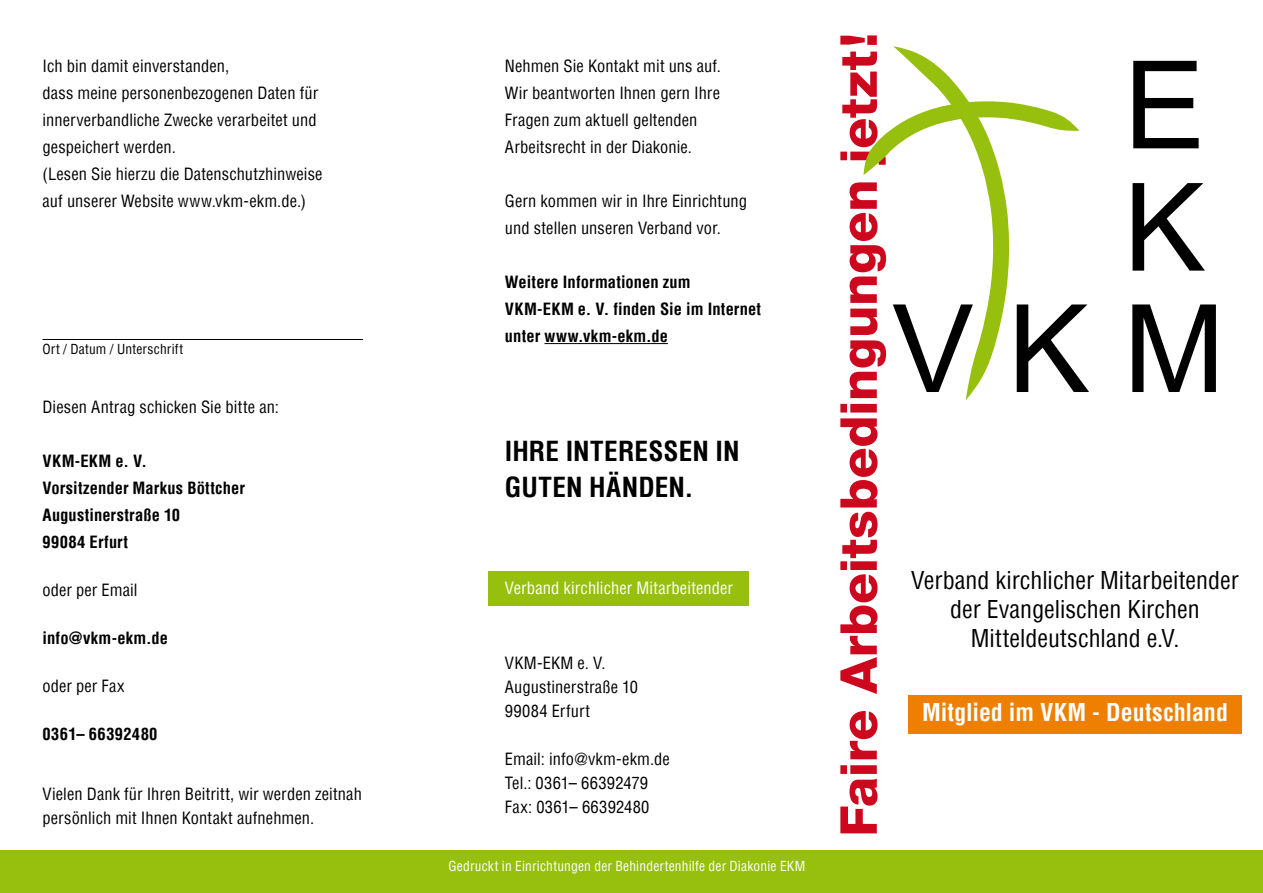
<style>
.page{position:relative;width:1263px;height:893px;background:#fff}
.page>*{position:absolute;margin:0;border:0;box-sizing:border-box;transform-origin:0 0}
.t1{font:800 51px "Helvetica Neue";letter-spacing:-.005em;color:#cd071e}
.t2{font:700 condensed 27px/36px "Helvetica";letter-spacing:.005em;color:#000}
.t3{font:condensed 24px/28.8px "Helvetica";color:#000;text-align:center}
.t4{font:700 condensed 24px "Helvetica";letter-spacing:-.005em;color:#fff}
.t5{font:condensed 16.5px/27px "Helvetica";letter-spacing:.005em;color:#000}
.t6{font:700 condensed 16.5px/27px "Helvetica";letter-spacing:.01em;color:#000}
.t7{font:condensed 16.5px "Helvetica";letter-spacing:.005em;color:#fff}
.t8{font:condensed 13.5px "Helvetica";letter-spacing:.015em;color:#fff}
.t9{font:condensed 13.5px "Helvetica";letter-spacing:.02em;color:#000}
</style>
<div class="page">
<svg style="left:1132px;top:304px;width:84px;height:88px"></svg>
<svg style="left:1133px;top:61px;width:65px;height:87px"></svg>
<svg style="left:1132px;top:183px;width:73px;height:88px"></svg>
<svg style="left:863px;top:46px;width:226px;height:354px"></svg>
<div style="left:488px;top:571px;width:261px;height:34px;background:#97bf0d"></div>
<hr style="left:43px;top:339px;width:320px;height:1px;background:#000">
<div style="left:0;top:850px;width:1263px;height:43px;background:#97bf0d"></div>
<div style="left:908px;top:695px;width:334px;height:38px;background:#ee7f00"></div>
<hr style="left:544px;top:343px;width:124px;height:1px;background:#000">
<p class="t5" style="left:43px;top:52px;width:282px">Ich bin damit einverstanden,<br>dass meine personenbezogenen Daten für innerverbandliche Zwecke verarbeitet und gespeichert werden.<br>(Lesen Sie hierzu die Datenschutzhinweise auf unserer Website www.vkm-ekm.de.)</p>
<p class="t9" style="left:43px;top:340px;width:142px">Ort / Datum / Unterschrift</p>
<p class="t5" style="left:43px;top:393px;width:238px">Diesen Antrag schicken Sie bitte an:</p>
<p class="t6" style="left:43px;top:447px;width:204px">VKM-EKM e. V.<br>Vorsitzender Markus Böttcher<br>Augustinerstraße 10<br>99084 Erfurt</p>
<p class="t5" style="left:43px;top:576px;width:97px">oder per Email</p>
<p class="t6" style="left:43px;top:624px;width:127px">info@vkm-ekm.de</p>
<p class="t5" style="left:43px;top:672px;width:83px">oder per Fax</p>
<p class="t6" style="left:43px;top:720px;width:117px">0361– 66392480</p>
<p class="t5" style="left:43px;top:782px;width:321px;line-height:24px">Vielen Dank für Ihren Beitritt, wir werden zeitnah persönlich mit Ihnen Kontakt aufnehmen.</p>
<p class="t5" style="left:505px;top:52px;width:218px">Nehmen Sie Kontakt mit uns auf.<br>Wir beantworten Ihnen gern Ihre<br>Fragen zum aktuell geltenden<br>Arbeitsrecht in der Diakonie.</p>
<p class="t5" style="left:505px;top:187px;width:244px">Gern kommen wir in Ihre Einrichtung und stellen unseren Verband vor.</p>
<p class="t6" style="left:505px;top:268px;width:258px">Weitere Informationen zum<br>VKM-EKM e. V. finden Sie im Internet unter www.vkm-ekm.de</p>
<h2 class="t2" style="left:505px;top:432px;width:236px">IHRE INTERESSEN IN<br>GUTEN HÄNDEN.</h2>
<p class="t7" style="left:505px;top:578px;width:230px">Verband kirchlicher Mitarbeitender</p>
<p class="t5" style="left:505px;top:650px;width:135px;line-height:24px">VKM-EKM e. V.<br>Augustinerstraße 10<br>99084 Erfurt</p>
<p class="t5" style="left:505px;top:746px;width:166px;line-height:24px">Email: info@vkm-ekm.de<br>Tel.: 0361– 66392479<br>Fax: 0361– 66392480</p>
<p class="t8" style="left:448px;top:857px;width:358px">Gedruckt in Einrichtungen der Behindertenhilfe der Diakonie EKM</p>
<h1 class="t1" style="left:828px;top:837px;width:805px;rotate:-90deg">Faire Arbeitsbedingungen jetzt!</h1>
<h3 class="t3" style="left:911px;top:565px;width:329px">Verband kirchlicher Mitarbeitender der Evangelischen Kirchen<br>Mitteldeutschland e.V.</h3>
<h3 class="t4" style="left:922px;top:697px;width:307px">Mitglied im VKM - Deutschland</h3>
</div>
